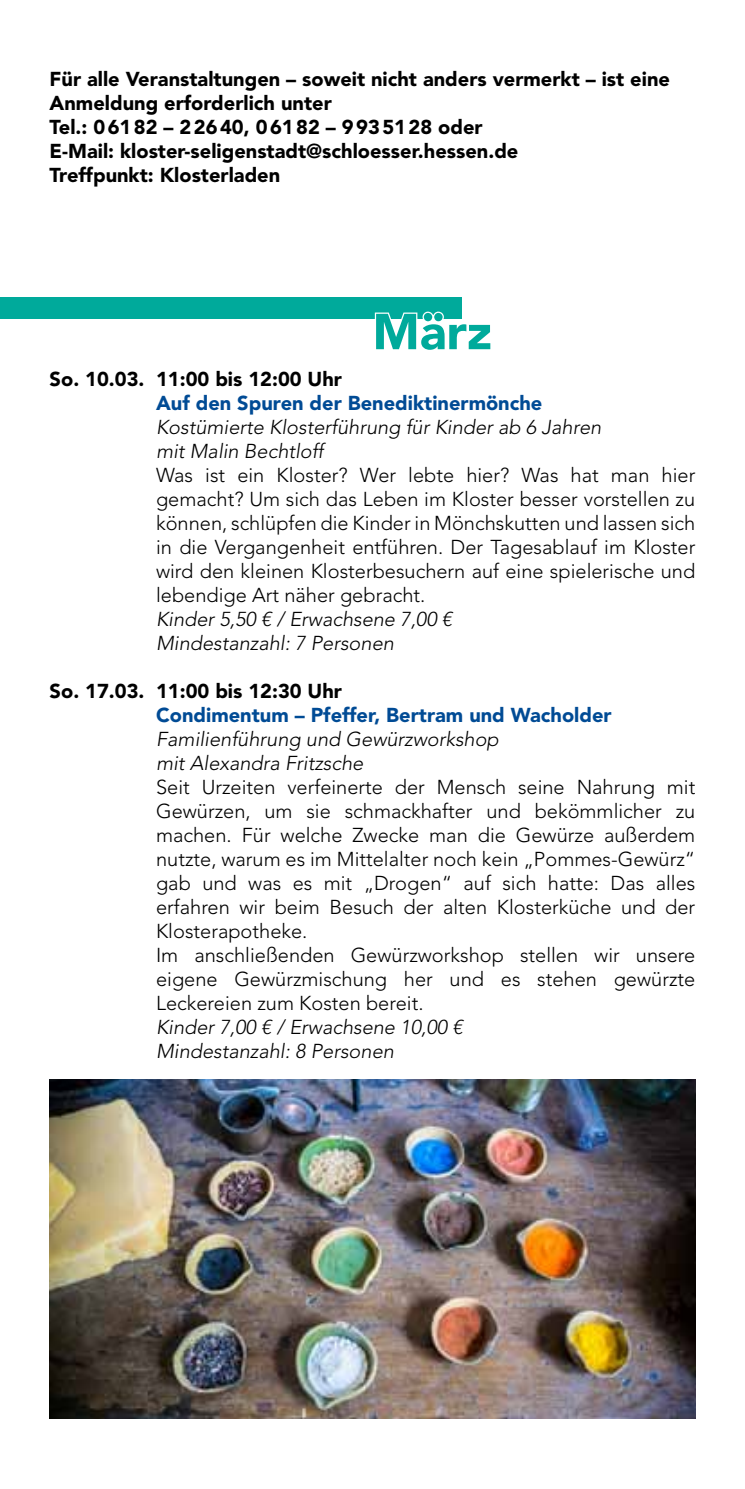
<style>
.page{position:relative;width:745px;height:1489px;background:#fff}
.page>*{position:absolute;margin:0;border:0;box-sizing:border-box;transform-origin:0 0}
.t1{font:900 50px "Avenir LT Std";color:#00aa9b}
.t2{font:300 20px/24px "Avenir LT Std";color:#000;text-align:justify}
.t3{font:900 20px/24px "Avenir LT Std";color:#000}
.t4{font:italic 300 20px/24px "Avenir LT Std";color:#000}
.t5{font:900 20px "Avenir LT Std";color:#004b95}
</style>
<div class="page">
<div style="left:0;top:297px;width:461px;height:21px;background:#00aa9b"></div>
<svg style="left:373px;top:306px;width:89px;height:13px"></svg>
<img style="left:50px;top:1079px;width:644px;height:338px">
<p class="t3" style="left:50px;top:67px;width:621px">Für alle Veranstaltungen – soweit nicht anders vermerkt – ist eine Anmeldung erforderlich unter<br>Tel.: 06182 – 22640, 06182 – 9935128 oder<br>E-Mail: kloster-seligenstadt@schloesser.hessen.de<br>Treffpunkt: Klosterladen</p>
<h1 class="t1" style="left:372px;top:301px;width:121px">März</h1>
<p class="t3" style="left:50px;top:366px;width:294px">So. 10.03. 11:00 bis 12:00 Uhr</p>
<p class="t5" style="left:156px;top:390px;width:387px">Auf den Spuren der Benediktinermönche</p>
<p class="t4" style="left:156px;top:415px;width:446px">Kostümierte Klosterführung für Kinder ab 6 Jahren mit Malin Bechtloff</p>
<p class="t2" style="left:156px;top:463px;width:540px">Was ist ein Kloster? Wer lebte hier? Was hat man hier gemacht? Um sich das Leben im Kloster besser vorstellen zu können, schlüpfen die Kinder in Mönchskutten und lassen sich in die Vergangenheit entführen. Der Tagesablauf im Kloster wird den kleinen Klosterbesuchern auf eine spielerische und lebendige Art näher gebracht.</p>
<p class="t4" style="left:156px;top:607px;width:297px">Kinder 5,50 € / Erwachsene 7,00 €<br>Mindestanzahl: 7 Personen</p>
<p class="t3" style="left:50px;top:678px;width:294px">So. 17.03. 11:00 bis 12:30 Uhr</p>
<p class="t5" style="left:156px;top:702px;width:457px">Condimentum – Pfeffer, Bertram und Wacholder</p>
<p class="t4" style="left:156px;top:727px;width:344px">Familienführung und Gewürzworkshop mit Alexandra Fritzsche</p>
<p class="t2" style="left:156px;top:775px;width:540px;text-align:left">Seit Urzeiten verfeinerte der Mensch seine Nahrung mit Gewürzen, um sie schmackhafter und bekömmlicher zu machen. Für welche Zwecke man die Gewürze außerdem nutzte, warum es im Mittelalter noch kein „Pommes-Gewürz“ gab und was es mit „Drogen“ auf sich hatte: Das alles erfahren wir beim Besuch der alten Klosterküche und der Klosterapotheke.<br>Im anschließenden Gewürzworkshop stellen wir unsere eigene Gewürzmischung her und es stehen gewürzte Leckereien zum Kosten bereit.</p>
<p class="t4" style="left:156px;top:1015px;width:308px">Kinder 7,00 € / Erwachsene 10,00 €<br>Mindestanzahl: 8 Personen</p>
</div>
